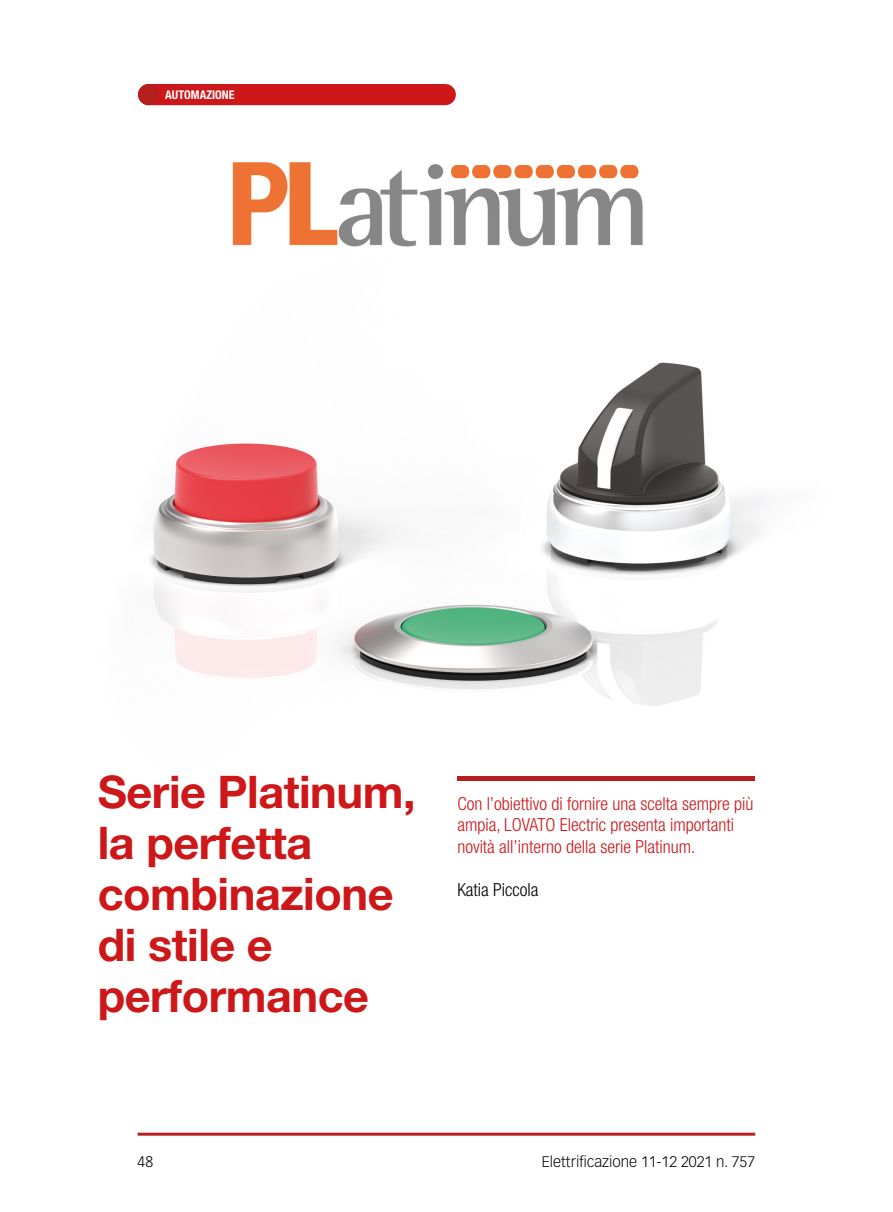
<style>
.page{position:relative;width:893px;height:1212px;background:#fff}
.page>*{position:absolute;margin:0;border:0;box-sizing:border-box;transform-origin:0 0}
.t1{font:700 45px/51px "Helvetica Neue LT Std";letter-spacing:-.01em;color:#cd1719}
.t2{font:300 condensed 18px/21.6px "Helvetica Neue LT Std";color:#cd1719}
.t3{font:300 condensed 18px "Helvetica Neue LT Std";color:#000}
.t4{font:300 15px "Vectora LT Std";color:#000}
.t5{font:700 condensed 12px "Helvetica Neue LT Std";color:#fff}
</style>
<div class="page">
<hr style="left:138px;top:1133px;width:617px;height:3px;background:#b51f1f">
<img style="left:150px;top:362px;width:614px;height:419px">
<div style="left:138px;top:84px;width:318px;height:21px;background:#cd1719;border-radius:11px"></div>
<div style="left:138px;top:84px;width:21px;height:21px;background:#b51f1f;border-radius:50%"></div>
<hr style="left:457px;top:776px;width:297px;height:4px;background:#b51f1f">
<img style="left:232px;top:162px;width:411px;height:85px">
<p class="t5" style="left:165px;top:87px;width:71px">AUTOMAZIONE</p>
<h1 class="t1" style="left:98px;top:766px;width:319px">Serie Platinum, la perfetta combinazione di stile e performance</h1>
<p class="t2" style="left:457px;top:792px;width:298px">Con l’obiettivo di fornire una scelta sempre più ampia, LOVATO Electric presenta importanti novità all’interno della serie Platinum.</p>
<p class="t3" style="left:457px;top:879px;width:83px">Katia Piccola</p>
<p class="t4" style="left:138px;top:1153px;width:17px">48</p>
<p class="t4" style="left:542px;top:1153px;width:215px">Elettrificazione 11-12 2021 n. 757</p>
</div>
